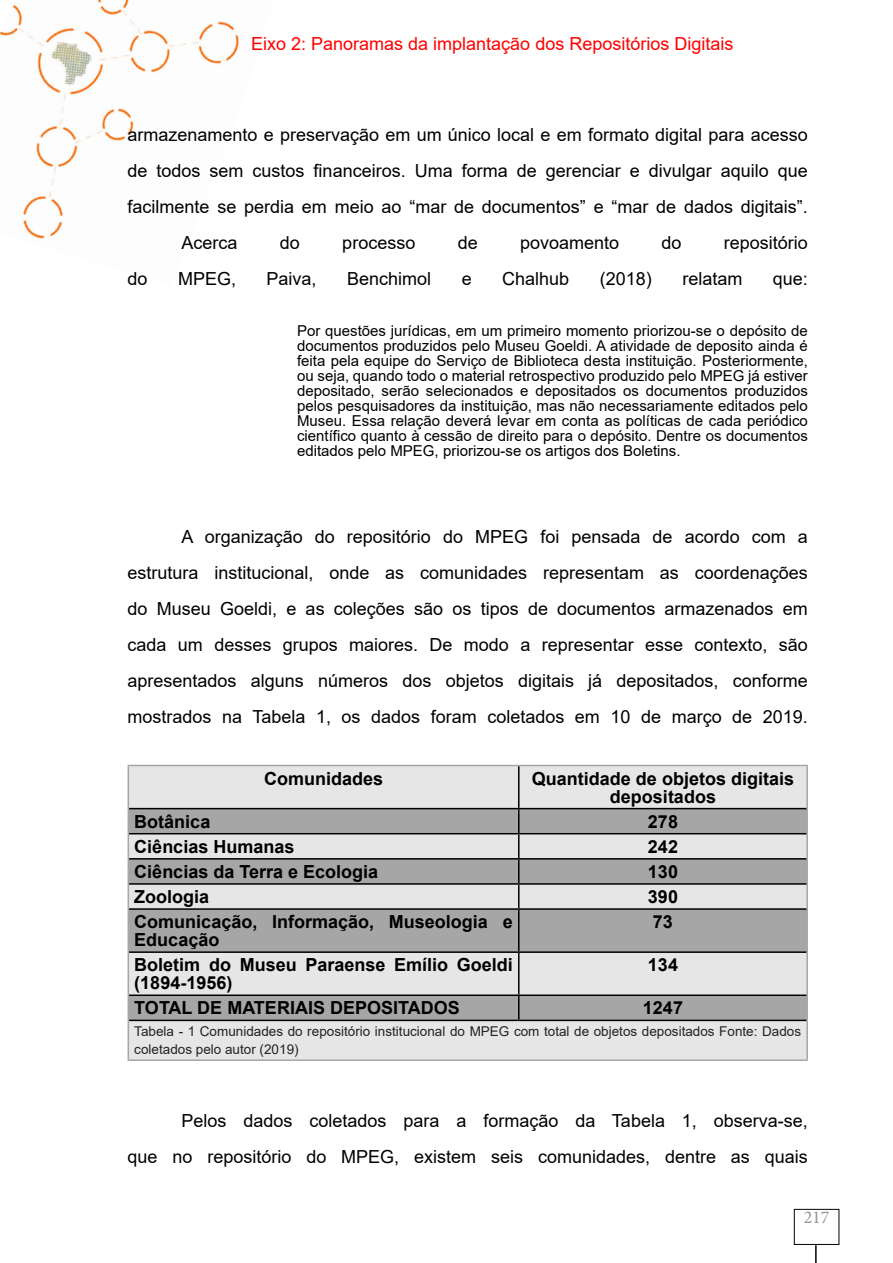
<style>
.page{position:relative;width:893px;height:1263px;background:#fff}
.page>*{position:absolute;margin:0;border:0;box-sizing:border-box;transform-origin:0 0}
.t1{font:18px/36px "Arial";color:#000;text-align:justify}
.t2{font:700 18px/18px "Arial";color:#000}
.t3{font:18px "Arial";color:#f00}
.t4{font:18px "Minion Pro";color:#939598}
.t5{font:15px/15px "Arial";color:#000;text-align:justify}
.t6{font:13.5px/18px "Arial";color:#232323}
</style>
<div class="page">
<img style="left:0;top:0;width:239px;height:239px">
<svg style="left:815px;top:1245px;width:2px;height:18px"></svg>
<div style="left:794px;top:1209px;width:45px;height:35px;border:1px solid #000"></div>
<div style="left:129px;top:766px;width:677px;height:293px;background:#e6e6e6"></div>
<svg style="left:129px;top:809px;width:677px;height:210px;background:#c0c0c0"></svg>
<hr style="left:128px;top:765px;width:391px;height:1px;background:#a6a6a6">
<hr style="left:128px;top:766px;width:1px;height:43px;background:#a6a6a6">
<hr style="left:519px;top:765px;width:289px;height:1px;background:#a6a6a6">
<hr style="left:806px;top:766px;width:2px;height:43px;background:#a6a6a6">
<hr style="left:806px;top:809px;width:2px;height:25px;background:#a6a6a6">
<hr style="left:806px;top:834px;width:2px;height:25px;background:#a6a6a6">
<hr style="left:806px;top:859px;width:2px;height:25px;background:#a6a6a6">
<svg style="left:128px;top:809px;width:1px;height:100px"></svg>
<hr style="left:806px;top:884px;width:2px;height:25px;background:#a6a6a6">
<hr style="left:128px;top:909px;width:1px;height:43px;background:#a6a6a6">
<hr style="left:806px;top:909px;width:2px;height:43px;background:#a6a6a6">
<hr style="left:128px;top:952px;width:1px;height:43px;background:#a6a6a6">
<hr style="left:806px;top:952px;width:2px;height:43px;background:#a6a6a6">
<svg style="left:128px;top:995px;width:1px;height:25px"></svg>
<hr style="left:806px;top:995px;width:2px;height:25px;background:#a6a6a6">
<hr style="left:128px;top:1020px;width:1px;height:39px;background:#a6a6a6">
<hr style="left:806px;top:1020px;width:2px;height:39px;background:#a6a6a6">
<hr style="left:128px;top:1059px;width:391px;height:2px;background:#a6a6a6">
<hr style="left:519px;top:1059px;width:289px;height:2px;background:#a6a6a6">
<hr style="left:518px;top:766px;width:1px;height:42px;background:#000">
<hr style="left:129px;top:808px;width:390px;height:1px;background:#000">
<hr style="left:519px;top:808px;width:287px;height:1px;background:#000">
<hr style="left:129px;top:833px;width:390px;height:1px;background:#000">
<hr style="left:519px;top:833px;width:287px;height:1px;background:#000">
<hr style="left:129px;top:858px;width:390px;height:1px;background:#000">
<hr style="left:519px;top:858px;width:287px;height:1px;background:#000">
<hr style="left:129px;top:883px;width:390px;height:2px;background:#000">
<hr style="left:519px;top:883px;width:287px;height:2px;background:#000">
<svg style="left:518px;top:809px;width:1px;height:99px"></svg>
<hr style="left:129px;top:908px;width:390px;height:2px;background:#000">
<hr style="left:519px;top:908px;width:287px;height:2px;background:#000">
<hr style="left:518px;top:910px;width:1px;height:41px;background:#000">
<hr style="left:129px;top:951px;width:390px;height:2px;background:#000">
<hr style="left:519px;top:951px;width:287px;height:2px;background:#000">
<hr style="left:518px;top:953px;width:1px;height:41px;background:#000">
<hr style="left:129px;top:994px;width:390px;height:2px;background:#000">
<hr style="left:519px;top:994px;width:287px;height:2px;background:#000">
<svg style="left:518px;top:996px;width:1px;height:23px"></svg>
<hr style="left:129px;top:1019px;width:390px;height:2px;background:#000">
<hr style="left:519px;top:1019px;width:287px;height:2px;background:#000">
<p class="t3" style="left:251px;top:32px;width:484px">Eixo 2: Panoramas da implantação dos Repositórios Digitais</p>
<p class="t1" style="left:128px;top:116px;width:682px">armazenamento e preservação em um único local e em formato digital para acesso</p>
<p class="t1" style="left:128px;top:152px;width:682px">de todos sem custos financeiros. Uma forma de gerenciar e divulgar aquilo que</p>
<p class="t1" style="left:128px;top:188px;width:682px">facilmente se perdia em meio ao “mar de documentos” e “mar de dados digitais”.</p>
<p class="t1" style="left:182px;top:224px;width:58px">Acerca</p>
<p class="t1" style="left:280px;top:224px;width:22px">do</p>
<p class="t1" style="left:342px;top:224px;width:75px">processo</p>
<p class="t1" style="left:458px;top:224px;width:22px">de</p>
<p class="t1" style="left:520px;top:224px;width:101px">povoamento</p>
<p class="t1" style="left:661px;top:224px;width:22px">do</p>
<p class="t1" style="left:724px;top:224px;width:86px">repositório</p>
<p class="t1" style="left:128px;top:260px;width:22px">do</p>
<p class="t1" style="left:178px;top:260px;width:60px">MPEG,</p>
<p class="t1" style="left:267px;top:260px;width:52px">Paiva,</p>
<p class="t1" style="left:347px;top:260px;width:86px">Benchimol</p>
<p class="t1" style="left:462px;top:260px;width:12px">e</p>
<p class="t1" style="left:502px;top:260px;width:69px">Chalhub</p>
<p class="t1" style="left:600px;top:260px;width:54px">(2018)</p>
<p class="t1" style="left:682px;top:260px;width:62px">relatam</p>
<p class="t1" style="left:773px;top:260px;width:37px">que:</p>
<p class="t5" style="left:297px;top:323px;width:512px">Por questões jurídicas, em um primeiro momento priorizou-se o depósito de documentos produzidos pelo Museu Goeldi. A atividade de deposito ainda é feita pela equipe do Serviço de Biblioteca desta instituição. Posteriormente, ou seja, quando todo o material retrospectivo produzido pelo MPEG já estiver depositado, serão selecionados e depositados os documentos produzidos pelos pesquisadores da instituição, mas não necessariamente editados pelo Museu. Essa relação deverá levar em conta as políticas de cada periódico científico quanto à cessão de direito para o depósito. Dentre os documentos editados pelo MPEG, priorizou-se os artigos dos Boletins.</p>
<p class="t1" style="left:128px;top:518px;width:682px;text-indent:54px">A organização do repositório do MPEG foi pensada de acordo com a estrutura institucional, onde as comunidades representam as coordenações do Museu Goeldi, e as coleções são os tipos de documentos armazenados em cada um desses grupos maiores. De modo a representar esse contexto, são apresentados alguns números dos objetos digitais já depositados, conforme mostrados na Tabela 1, os dados foram coletados em 10 de março de 2019.</p>
<p class="t2" style="left:264px;top:769px;width:121px">Comunidades</p>
<p class="t2" style="left:532px;top:769px;width:264px;text-align:center">Quantidade de objetos digitais depositados</p>
<p class="t2" style="left:134px;top:813px;width:78px">Botânica</p>
<p class="t2" style="left:648px;top:813px;width:32px">278</p>
<p class="t2" style="left:134px;top:838px;width:162px">Ciências Humanas</p>
<p class="t2" style="left:648px;top:838px;width:32px">242</p>
<p class="t2" style="left:134px;top:863px;width:245px">Ciências da Terra e Ecologia</p>
<p class="t2" style="left:648px;top:863px;width:32px">130</p>
<p class="t2" style="left:134px;top:888px;width:77px">Zoologia</p>
<p class="t2" style="left:648px;top:888px;width:32px">390</p>
<p class="t2" style="left:134px;top:913px;width:380px">Comunicação, Informação, Museologia e<br>Educação</p>
<p class="t2" style="left:653px;top:913px;width:22px">73</p>
<p class="t2" style="left:134px;top:956px;width:380px">Boletim do Museu Paraense Emílio Goeldi (1894-1956)</p>
<p class="t2" style="left:648px;top:956px;width:32px">134</p>
<p class="t2" style="left:134px;top:999px;width:327px">TOTAL DE MATERIAIS DEPOSITADOS</p>
<p class="t2" style="left:643px;top:999px;width:42px">1247</p>
<p class="t6" style="left:134px;top:1022px;width:668px">Tabela - 1 Comunidades do repositório institucional do MPEG com total de objetos depositados Fonte: Dados coletados pelo autor (2019)</p>
<p class="t1" style="left:128px;top:1102px;width:682px;text-align:right">Pelos dados coletados para a formação da Tabela 1, observa-se,<br>que no repositório do MPEG, existem seis comunidades, dentre as quais</p>
<p class="t4" style="left:804px;top:1205px;width:27px">217</p>
</div>
